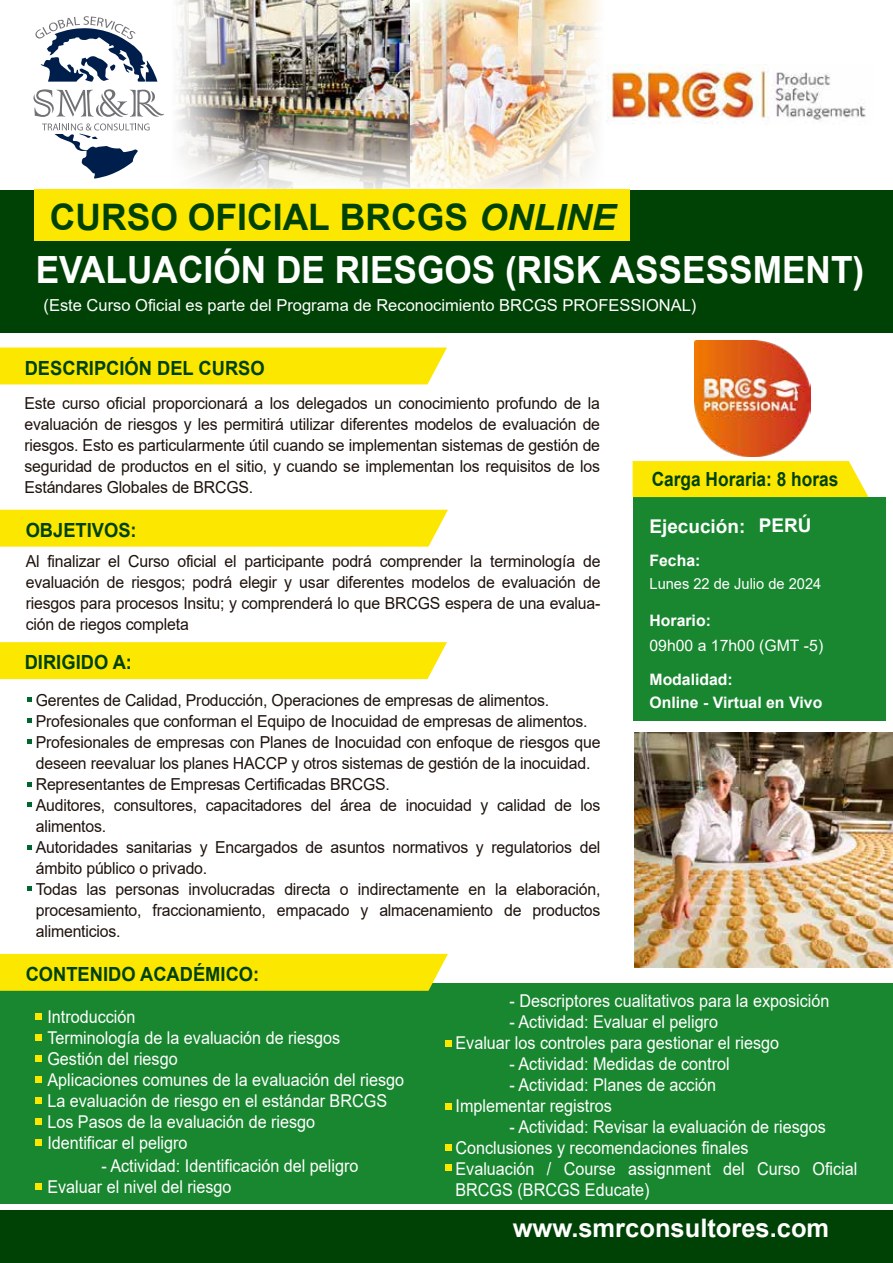
<style>
.page{position:relative;width:893px;height:1263px;background:#fff}
.page>*{position:absolute;margin:0;border:0;box-sizing:border-box;transform-origin:0 0}
.t1{font:700 37.5px "Arial";color:#fff;scale:.94 1}
.t2{font:700 36.45px "Arial";color:#004205}
.t3{font:700 25.5px "Arial";color:#fff}
.t4{font:700 19.5px "Arial";color:#004205;scale:.94 1}
.t5{font:700 19.5px "Arial";color:#004205;scale:.89 1}
.t6{font:700 18.9px "Arial";color:#fff}
.t7{font:17.7px/21px "Arial";color:#fff;scale:.92 1}
.t8{font:16.5px/21px "Arial";letter-spacing:-.01em;color:#1e120d;text-align:justify;scale:.96 1}
.t9{font:16.5px "Arial";color:#fff}
.t10{font:700 15.75px/22.5px "Arial";color:#fff}
.t11{font:15.75px "Arial";color:#fff}
.t12{font:15.15px "Arial";color:#fff}
.s1{font-style:italic;font-size:36.15px}
</style>
<div class="page">
<div style="left:634px;top:497px;width:252px;height:223px;background:#198730"></div>
<div style="left:633px;top:461px;width:235px;height:36px;background:#fce700"></div>
<img style="left:283px;top:0;width:127px;height:58px">
<div style="left:0;top:983px;width:893px;height:221px;background:#198730"></div>
<img style="left:410px;top:0;width:82px;height:58px">
<img style="left:0;top:58px;width:893px;height:275px">
<svg style="left:65px;top:0;width:218px;height:189px"></svg>
<svg style="left:492px;top:0;width:218px;height:190px"></svg>
<svg style="left:33px;top:89px;width:131px;height:28px"></svg>
<svg style="left:42px;top:123px;width:108px;height:56px"></svg>
<svg style="left:35px;top:16px;width:122px;height:66px"></svg>
<div style="left:0;top:190px;width:893px;height:142px;background:#004205"></div>
<div style="left:0;top:510px;width:448px;height:37px;background:#fce700"></div>
<div style="left:0;top:642px;width:447px;height:37px;background:#fce700"></div>
<div style="left:0;top:954px;width:448px;height:37px;background:#fce700"></div>
<div style="left:0;top:347px;width:447px;height:37px;background:#fce700"></div>
<div style="left:0;top:1210px;width:893px;height:53px;background:#004205"></div>
<svg style="left:27px;top:697px;width:4px;height:5px"></svg>
<svg style="left:27px;top:718px;width:4px;height:4px"></svg>
<svg style="left:27px;top:739px;width:4px;height:4px"></svg>
<svg style="left:27px;top:782px;width:4px;height:4px"></svg>
<svg style="left:27px;top:803px;width:4px;height:4px"></svg>
<svg style="left:27px;top:845px;width:4px;height:4px"></svg>
<svg style="left:27px;top:887px;width:4px;height:4px"></svg>
<div style="left:35px;top:189px;width:595px;height:52px;background:#fce700"></div>
<img style="left:607px;top:64px;width:266px;height:60px">
<img style="left:695px;top:340px;width:116px;height:116px">
<div style="left:35px;top:1013px;width:7px;height:6px;background:#fce700"></div>
<div style="left:35px;top:1034px;width:7px;height:6px;background:#fce700"></div>
<div style="left:35px;top:1055px;width:7px;height:7px;background:#fce700"></div>
<div style="left:35px;top:1076px;width:7px;height:7px;background:#fce700"></div>
<div style="left:35px;top:1097px;width:7px;height:7px;background:#fce700"></div>
<div style="left:35px;top:1118px;width:7px;height:7px;background:#fce700"></div>
<div style="left:35px;top:1139px;width:7px;height:7px;background:#fce700"></div>
<div style="left:35px;top:1183px;width:7px;height:6px;background:#fce700"></div>
<svg style="left:445px;top:1040px;width:6px;height:6px"></svg>
<svg style="left:445px;top:1104px;width:6px;height:6px"></svg>
<svg style="left:445px;top:1164px;width:6px;height:6px"></svg>
<svg style="left:445px;top:1144px;width:6px;height:6px"></svg>
<img style="left:634px;top:732px;width:259px;height:235px">
<h2 class="t2" style="left:50px;top:191px;width:568px">CURSO OFICIAL BRCGS <span class="s1">ONLINE</span></h2>
<h1 class="t1" style="left:36px;top:243px;width:883px">EVALUACIÓN DE RIESGOS (RISK ASSESSMENT)</h1>
<p class="t9" style="left:44px;top:294px;width:654px">(Este Curso Oficial es parte del Programa de Reconocimiento BRCGS PROFESSIONAL)</p>
<p class="t4" style="left:25px;top:354px;width:257px">DESCRIPCIÓN DEL CURSO</p>
<p class="t8" style="left:24px;top:393px;width:601px">Este curso oficial proporcionará a los delegados un conocimiento profundo de la evaluación de riesgos y les permitirá utilizar diferentes modelos de evaluación de riesgos. Esto es particularmente útil cuando se implementan sistemas de gestión de seguridad de productos en el sitio, y cuando se implementan los requisitos de los Estándares Globales de BRCGS.</p>
<p class="t4" style="left:26px;top:516px;width:120px">OBJETIVOS:</p>
<p class="t8" style="left:26px;top:550px;width:600px">Al finalizar el Curso oficial el participante podrá comprender la terminología de evaluación de riesgos; podrá elegir y usar diferentes modelos de evaluación de riesgos para procesos Insitu; y comprenderá lo que BRCGS espera de una evalua&shy;ción de riegos completa</p>
<p class="t4" style="left:25px;top:649px;width:116px">DIRIGIDO A:</p>
<p class="t8" style="left:36px;top:689px;width:590px;text-align:left">Gerentes de Calidad, Producción, Operaciones de empresas de alimentos.<br>Profesionales que conforman el Equipo de Inocuidad de empresas de alimentos.<br>Profesionales de empresas con Planes de Inocuidad con enfoque de riesgos que deseen reevaluar los planes HACCP y otros sistemas de gestión de la inocuidad.<br>Representantes de Empresas Certificadas BRCGS.<br>Auditores, consultores, capacitadores del área de inocuidad y calidad de los alimentos.<br>Autoridades sanitarias y Encargados de asuntos normativos y regulatorios del ámbito público o privado.<br>Todas las personas involucradas directa o indirectamente en la elaboración, procesamiento, fraccionamiento, empacado y almacenamiento de productos alimenticios.</p>
<p class="t4" style="left:26px;top:960px;width:250px">CONTENIDO ACADÉMICO:</p>
<p class="t5" style="left:652px;top:466px;width:211px">Carga Horaria: 8 horas</p>
<p class="t6" style="left:649px;top:513px;width:164px">Ejecución: PERÚ</p>
<p class="t10" style="left:649px;top:549px;width:52px">Fecha:</p>
<p class="t12" style="left:649px;top:573px;width:173px">Lunes 22 de Julio de 2024</p>
<p class="t10" style="left:649px;top:609px;width:63px">Horario:</p>
<p class="t11" style="left:649px;top:635px;width:175px">09h00 a 17h00 (GMT -5)</p>
<p class="t10" style="left:649px;top:668px;width:174px">Modalidad:<br>Online - Virtual en Vivo</p>
<p class="t7" style="left:47px;top:1006px;width:389px">Introducción<br>Terminología de la evaluación de riesgos<br>Gestión del riesgo<br>Aplicaciones comunes de la evaluación del riesgo<br>La evaluación de riesgo en el estándar BRCGS<br>Los Pasos de la evaluación de riesgo<br>Identificar el peligro</p>
<p class="t7" style="left:47px;top:1155px;width:340px;text-indent:54px">- Actividad: Identificación del peligro<br>Evaluar el nivel del riesgo</p>
<p class="t7" style="left:509px;top:990px;width:349px">- Descriptores cualitativos para la exposición</p>
<p class="t7" style="left:455px;top:1011px;width:353px;text-align:center">- Actividad: Evaluar el peligro<br>Evaluar los controles para gestionar el riesgo</p>
<p class="t7" style="left:509px;top:1053px;width:241px">- Actividad: Medidas de control</p>
<p class="t7" style="left:455px;top:1074px;width:285px;text-indent:54px">- Actividad: Planes de acción<br>Implementar registros</p>
<p class="t7" style="left:455px;top:1116px;width:438px;text-indent:54px">- Actividad: Revisar la evaluación de riesgos Conclusiones y recomendaciones finales<br>Evaluación / Course assignment del Curso Oficial BRCGS (BRCGS Educate)</p>
<h3 class="t3" style="left:513px;top:1210px;width:318px">www.smrconsultores.com</h3>
</div>
